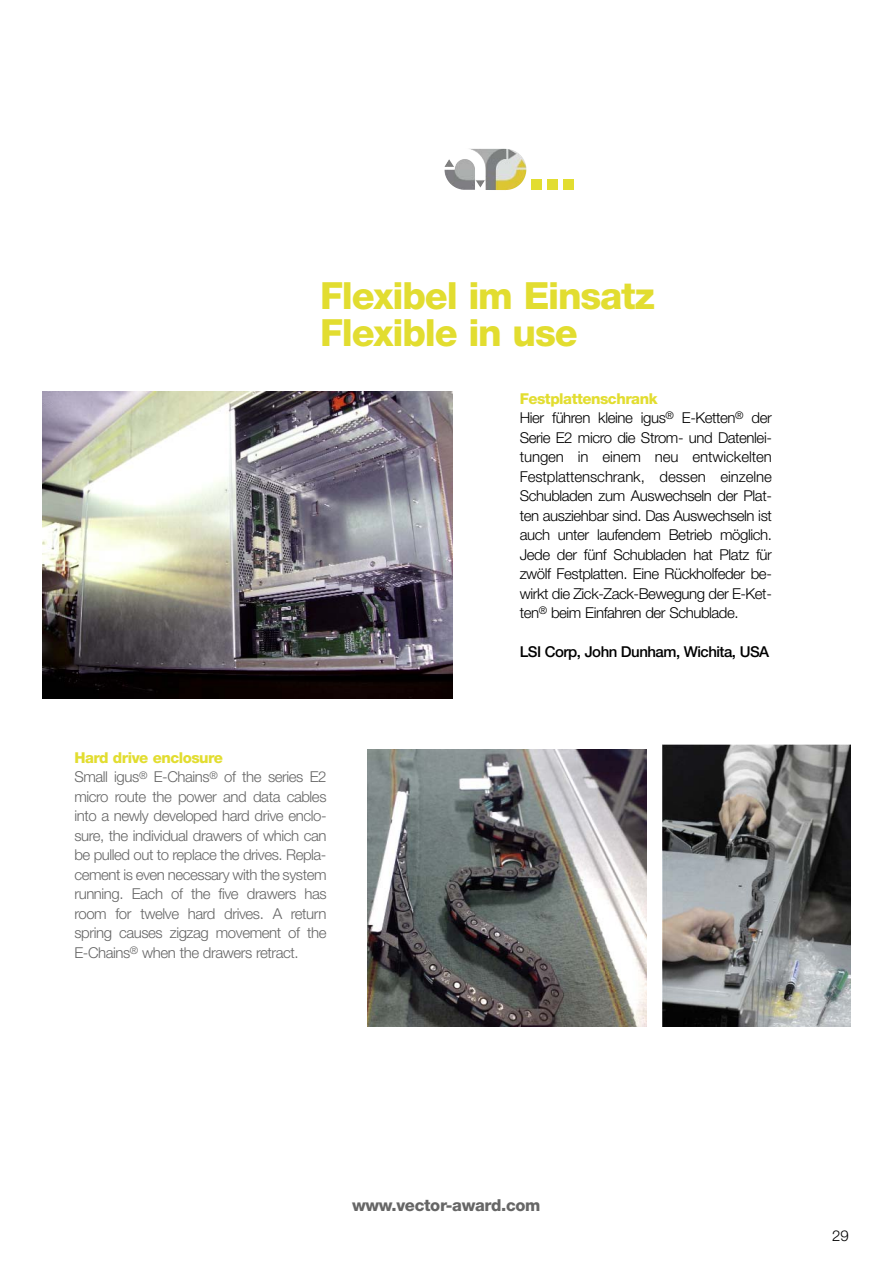
<style>
.page{position:relative;width:893px;height:1263px;background:#fff}
.page>*{position:absolute;margin:0;border:0;box-sizing:border-box;transform-origin:0 0}
.t1{font:800 55.5px "Helvetica Neue CE";color:#e2dd30}
.t2{font:800 37.5px/37.5px "Helvetica Neue CE";letter-spacing:-.03em;color:#e2dd30}
.t3{font:800 16.5px "Helvetica Neue CE";letter-spacing:-.02em;color:#666}
.t4{font:300 15px/19.5px "Helvetica Neue LT";letter-spacing:-.03em;color:#000;text-align:justify}
.t5{font:300 15px/19.5px "Helvetica Neue LT";letter-spacing:-.03em;color:#666;text-align:justify}
.t6{font:800 15px "Helvetica Neue CE";letter-spacing:-.03em;color:#e2dd30}
.t7{font:500 15px "Helvetica Neue LT";letter-spacing:-.035em;color:#000}
</style>
<div class="page">
<img style="left:42px;top:391px;width:410px;height:308px">
<img style="left:368px;top:750px;width:278px;height:276px">
<img style="left:444px;top:159px;width:31px;height:31px">
<img style="left:662px;top:745px;width:188px;height:282px">
<h1 class="t1" style="left:528px;top:150px;width:51px">...</h1>
<h2 class="t2" style="left:320px;top:280px;width:336px">Flexibel im Einsatz<br>Flexible in use</h2>
<p class="t6" style="left:74px;top:752px;width:150px">Hard drive enclosure</p>
<p class="t5" style="left:74px;top:769px;width:254px">Small igus<sup>®</sup> E-Chains<sup>®</sup> of the series E2 micro route the power and data cables into a newly developed hard drive enclo&shy;sure, the individual drawers of which can be pulled out to replace the drives. Repla&shy;cement is even necessary with the system running. Each of the five drawers has room for twelve hard drives. A return spring causes zigzag movement of the E-Chains<sup>®</sup> when the drawers retract.</p>
<p class="t6" style="left:520px;top:393px;width:139px">Festplattenschrank</p>
<p class="t4" style="left:520px;top:410px;width:254px">Hier führen kleine igus<sup>®</sup> E-Ketten<sup>®</sup> der Serie E2 micro die Strom- und Datenlei&shy;tungen in einem neu entwickelten Festplattenschrank, dessen einzelne Schubladen zum Auswechseln der Plat&shy;ten ausziehbar sind. Das Auswechseln ist auch unter laufendem Betrieb möglich.<br>Jede der fünf Schubladen hat Platz für zwölf Festplatten. Eine Rückholfeder be&shy;wirkt die Zick-Zack-Bewegung der E-Ket&shy;ten<sup>®</sup> beim Einfahren der Schublade.</p>
<p class="t7" style="left:520px;top:646px;width:251px">LSI Corp, John Dunham, Wichita, USA</p>
<p class="t3" style="left:352px;top:1199px;width:190px">www.vector-award.com</p>
<p class="t4" style="left:832px;top:1228px;width:18px">29</p>
</div>
